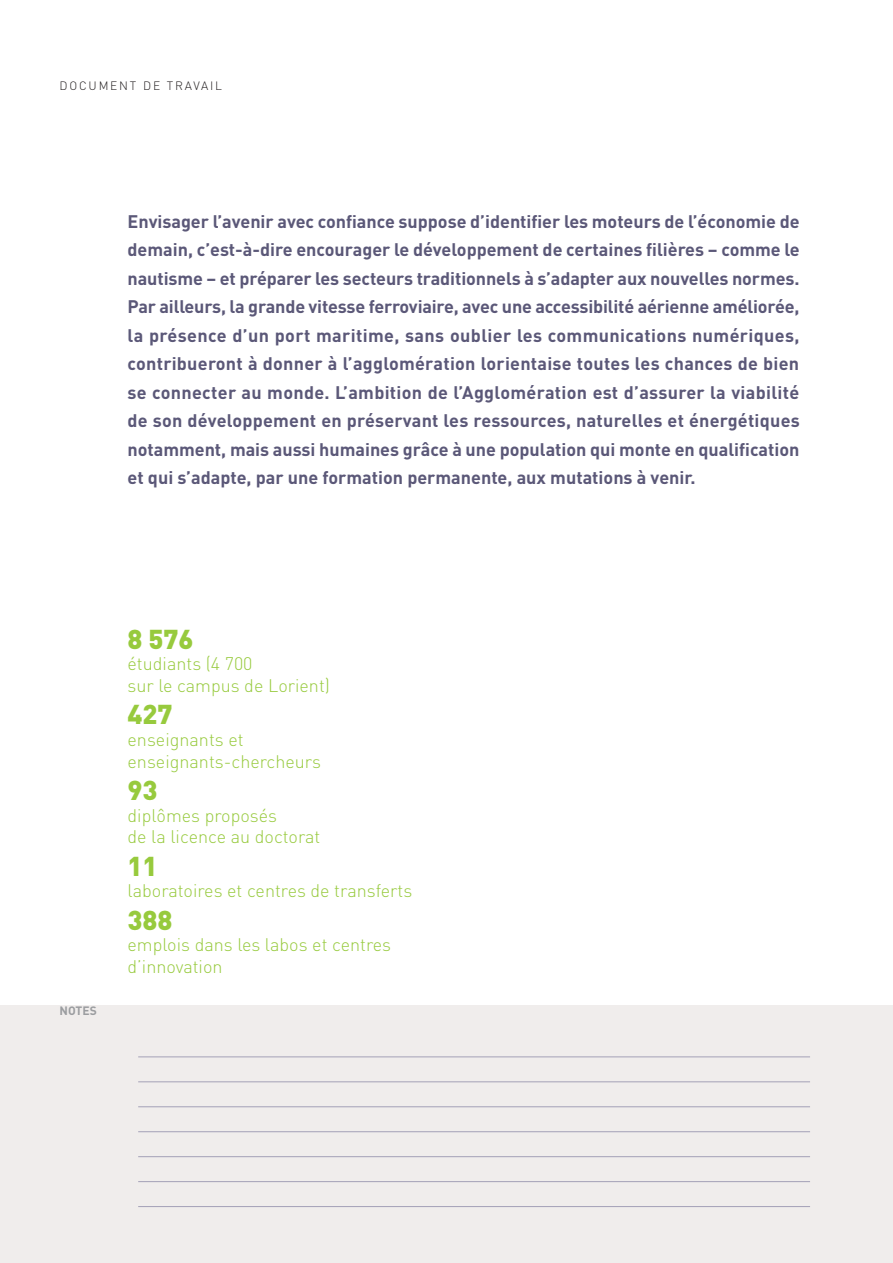
<style>
.page{position:relative;width:893px;height:1263px;background:#fff}
.page>*{position:absolute;margin:0;border:0;box-sizing:border-box;transform-origin:0 0}
.t1{font:900 27px "DIN";color:#97ca3d}
.t2{font:700 18px/28.5px "DIN";color:#5b5878;text-align:justify}
.t3{font:300 18px/21.6px "DIN";color:#97ca3d}
.t4{font:300 12px "DIN";letter-spacing:.15em;color:#231f20}
.t5{font:700 12px "DIN";color:#9b9da0}
</style>
<div class="page">
<div style="left:0;top:1006px;width:893px;height:257px;background:#f0edec"></div>
<hr style="left:138px;top:1156px;width:672px;height:1px;background:#a4a1b7">
<hr style="left:138px;top:1106px;width:672px;height:1px;background:#a4a1b7">
<hr style="left:138px;top:1081px;width:672px;height:1px;background:#a4a1b7">
<hr style="left:138px;top:1056px;width:672px;height:1px;background:#a4a1b7">
<hr style="left:138px;top:1206px;width:672px;height:1px;background:#a4a1b7">
<hr style="left:138px;top:1181px;width:672px;height:1px;background:#a4a1b7">
<hr style="left:138px;top:1131px;width:672px;height:1px;background:#a4a1b7">
<p class="t4" style="left:60px;top:78px;width:164px">document de travail</p>
<p class="t2" style="left:128px;top:206px;width:674px">Envisager l’avenir avec confiance suppose d’identifier les moteurs de l’économie de demain, c’est-à-dire encourager le développement de certaines filières – comme le nautisme – et préparer les secteurs traditionnels à s’adapter aux nouvelles normes.<br>Par ailleurs, la grande vitesse ferroviaire, avec une accessibilité aérienne améliorée, la présence d’un port maritime, sans oublier les communications numériques, contribueront à donner à l’agglomération lorientaise toutes les chances de bien se connecter au monde. L’ambition de l’Agglomération est d’assurer la viabilité de son développement en préservant les ressources, naturelles et énergétiques notamment, mais aussi humaines grâce à une population qui monte en qualification et qui s’adapte, par une formation permanente, aux mutations à venir.</p>
<p class="t5" style="left:60px;top:1003px;width:38px">notes</p>
<h1 class="t1" style="left:128px;top:621px;width:68px">8 576</h1>
<p class="t3" style="left:128px;top:653px;width:204px">étudiants (4 700<br>sur le campus de Lorient)</p>
<h1 class="t1" style="left:128px;top:696px;width:47px">427</h1>
<p class="t3" style="left:128px;top:728px;width:195px">enseignants et enseignants-chercheurs</p>
<h1 class="t1" style="left:128px;top:772px;width:32px">93</h1>
<p class="t3" style="left:128px;top:804px;width:194px">diplômes proposés<br>de la licence au doctorat</p>
<h1 class="t1" style="left:128px;top:848px;width:32px">11</h1>
<p class="t3" style="left:128px;top:880px;width:286px">laboratoires et centres de transferts</p>
<h1 class="t1" style="left:128px;top:902px;width:47px">388</h1>
<p class="t3" style="left:128px;top:934px;width:265px">emplois dans les labos et centres d’innovation</p>
</div>
